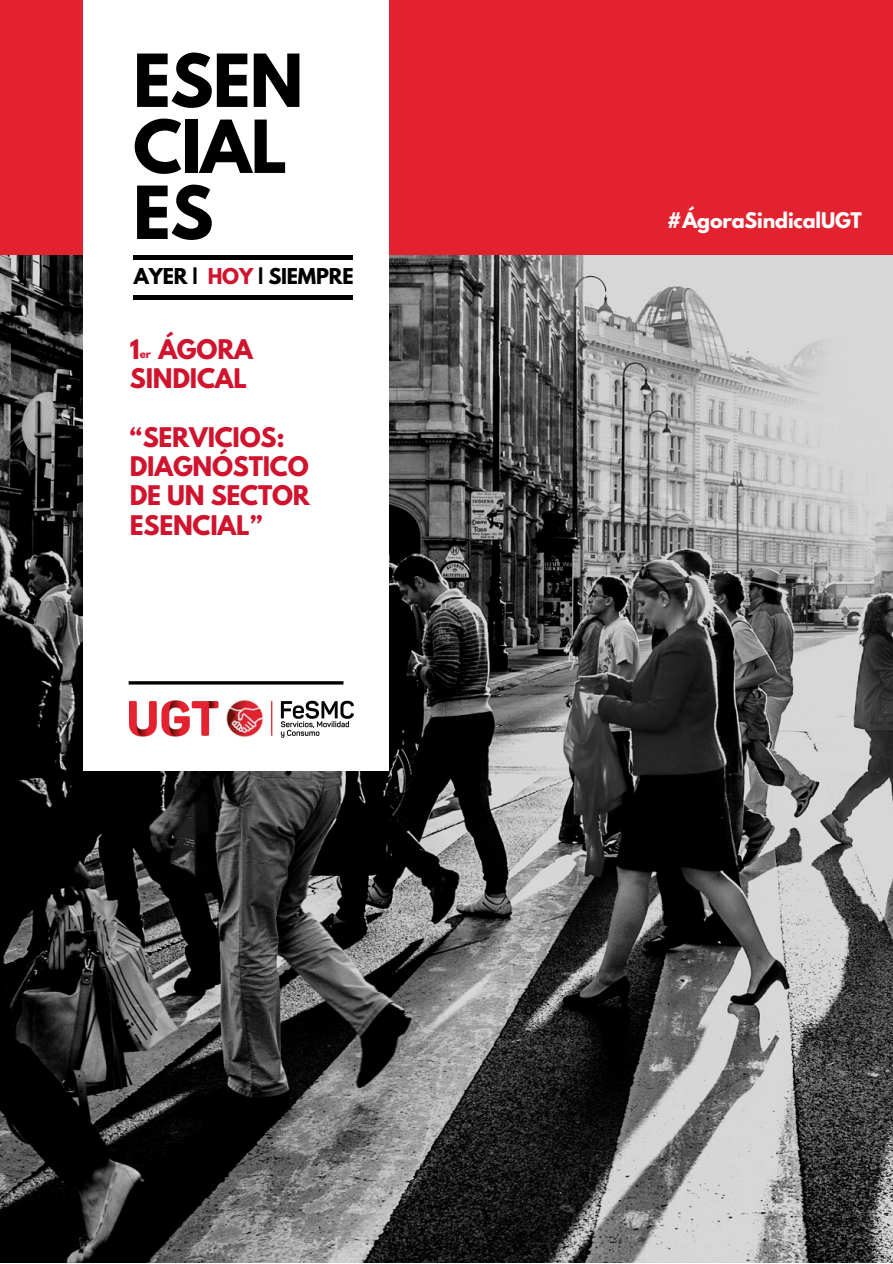
<style>
.page{position:relative;width:893px;height:1264px;background:#fff}
.page>*{position:absolute;margin:0;border:0;box-sizing:border-box;transform-origin:0 0}
.t1{font:700 64.65px/66px "League Spartan";letter-spacing:-.01em;color:#000}
.t2{font:700 24px/29.2px "League Spartan";letter-spacing:-.01em;color:#d0142e}
.t3{font:700 19.35px "League Spartan";letter-spacing:-.01em;color:#000}
.t4{font:700 19.05px "League Spartan";letter-spacing:-.01em;color:#fff}
.t5{font:700 10.5px "League Spartan";color:#d0142e}
.s1{color:#d0142e}
</style>
<div class="page">
<div style="left:0;top:0;width:892px;height:1262px;background:#e2232f"></div>
<img style="left:0;top:255px;width:892px;height:1007px">
<div style="left:83px;top:0;width:306px;height:770px;background:#fff"></div>
<div style="left:133px;top:255px;width:220px;height:5px;background:#000"></div>
<hr style="left:133px;top:295px;width:220px;height:4px;background:#000">
<img style="left:130px;top:700px;width:223px;height:38px">
<hr style="left:129px;top:681px;width:214px;height:3px;background:#000">
<p class="t1" style="left:133px;top:56px;width:172px">ESEN<br>CIAL<br>ES</p>
<p class="t3" style="left:134px;top:267px;width:221px">AYER | <span class="s1">HOY</span> | SIEMPRE</p>
<p class="t2" style="left:130px;top:338px;width:125px">1 ÁGORA<br>SINDICAL</p>
<p class="t2" style="left:130px;top:425px;width:156px">“SERVICIOS:</p>
<p class="t2" style="left:130px;top:455px;width:180px">DIAGNÓSTICO</p>
<p class="t2" style="left:130px;top:484px;width:181px">DE UN SECTOR<br>ESENCIAL”</p>
<p class="t5" style="left:140px;top:348px;width:13px">er</p>
<p class="t4" style="left:666px;top:210px;width:197px">#ÁgoraSindicalUGT</p>
</div>
